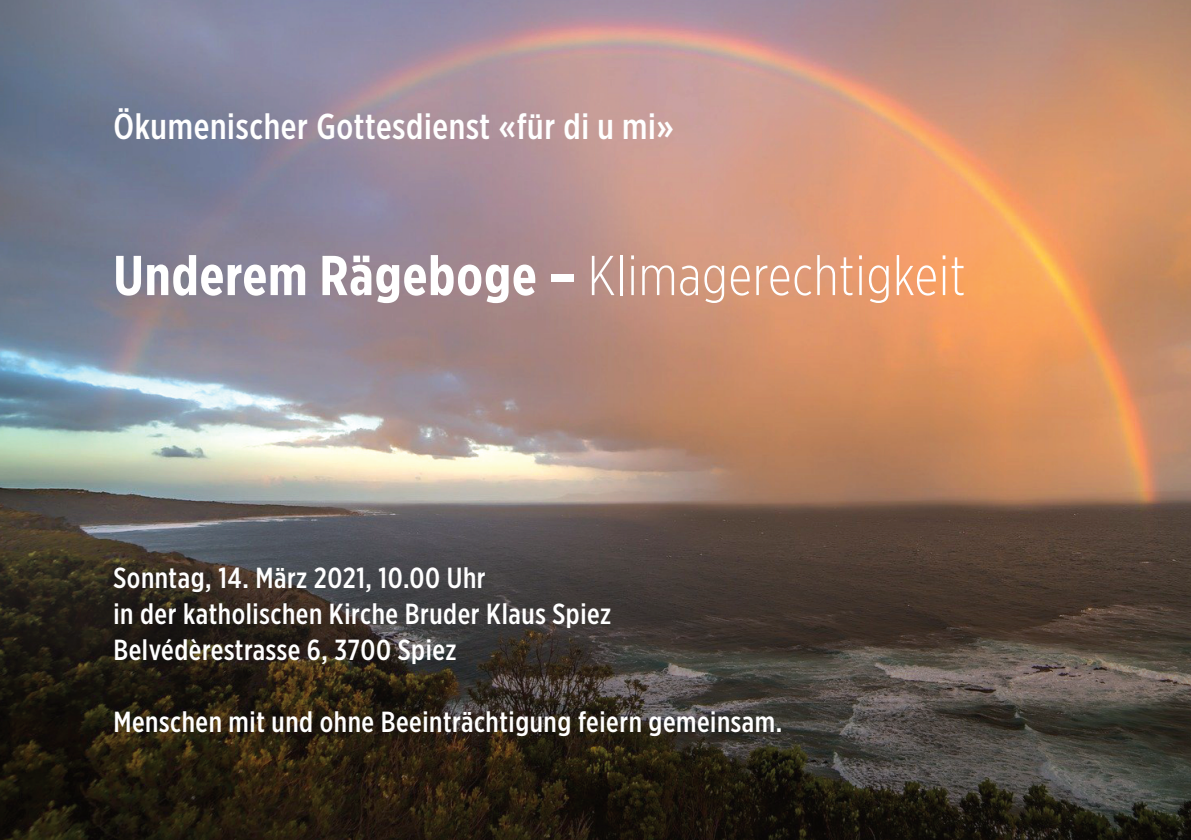
<style>
.page{position:relative;width:1191px;height:840px;background:#fff}
.page>*{position:absolute;margin:0;border:0;box-sizing:border-box;transform-origin:0 0}
.t1{font:300 56px "Gotham X Narrow";letter-spacing:.015em;color:#fff}
.t2{font:500 36px "Gotham X Narrow";letter-spacing:.02em;color:#fff}
.t3{font:500 29px/36px "Gotham X Narrow";letter-spacing:.02em;color:#fff}
.s1{font-weight:700}
</style>
<div class="page">
<img style="left:0;top:0;width:1191px;height:489px">
<img style="left:0;top:489px;width:1191px;height:350px">
<p class="t2" style="left:113px;top:105px;width:562px">Ökumenischer Gottesdienst «für di u mi»</p>
<h1 class="t1" style="left:113px;top:242px;width:853px"><span class="s1">Underem Rägeboge –</span> Klimagerechtigkeit</h1>
<p class="t3" style="left:113px;top:559px;width:499px">Sonntag, 14. März 2021, 10.00 Uhr<br>in der katholischen Kirche Bruder Klaus Spiez<br>Belvédèrestrasse 6, 3700 Spiez</p>
<p class="t3" style="left:113px;top:703px;width:670px">Menschen mit und ohne Beeinträchtigung feiern gemeinsam.</p>
</div>
